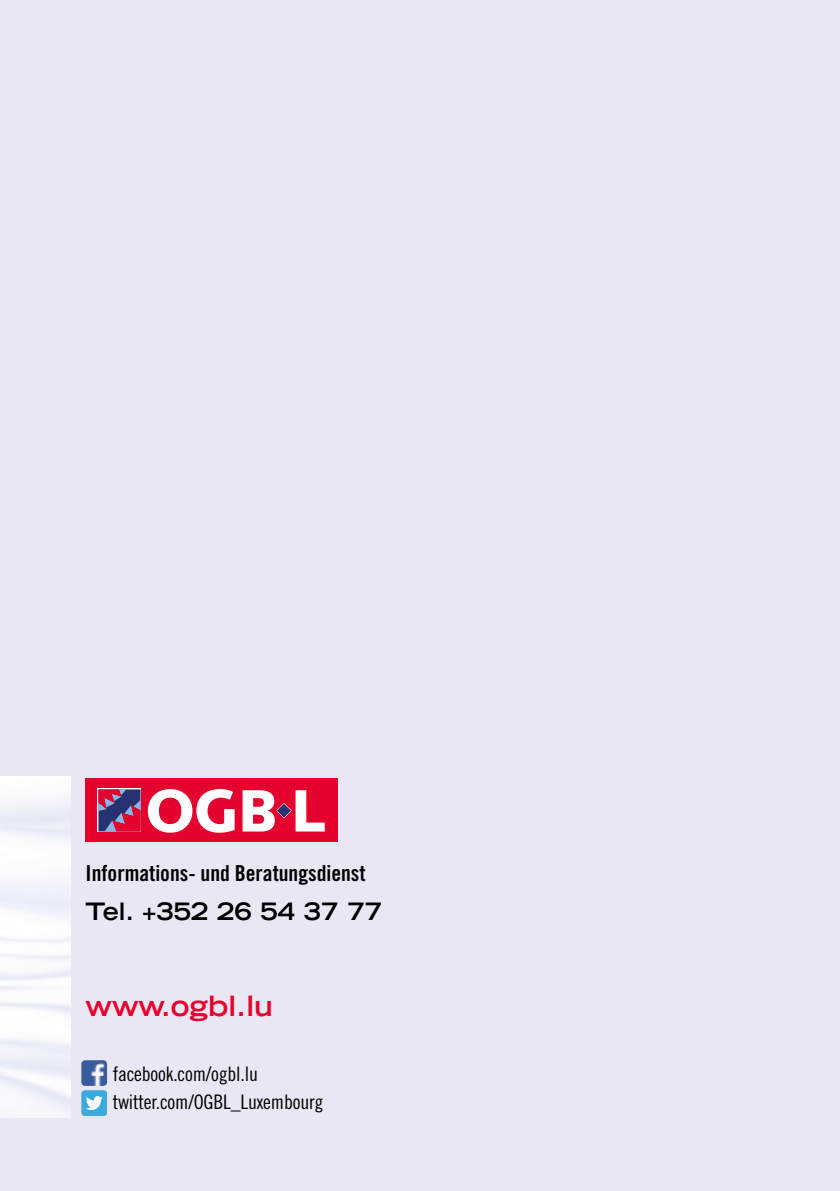
<style>
.page{position:relative;width:840px;height:1191px;background:#fff}
.page>*{position:absolute;margin:0;border:0;box-sizing:border-box;transform-origin:0 0}
.t1{font:700 expanded 28px "Trade Gothic LT Std";color:#e4032e}
.t2{font:700 expanded 24px "Trade Gothic LT Std";color:#000}
.t3{font:22px "Trade Gothic LT Std Bd Cn 20";color:#000}
.t4{font:20px/28px "Trade Gothic LT Std Cn 18";letter-spacing:-.01em;color:#000}
</style>
<div class="page">
<div style="left:0;top:0;width:839px;height:1191px;background:#e9e7f4"></div>
<img style="left:0;top:777px;width:71px;height:340px">
<div style="left:86px;top:778px;width:252px;height:64px;background:#e4032e"></div>
<svg style="left:98px;top:789px;width:43px;height:43px"></svg>
<svg style="left:148px;top:789px;width:86px;height:43px"></svg>
<svg style="left:242px;top:790px;width:82px;height:41px"></svg>
<svg style="left:98px;top:789px;width:42px;height:42px"></svg>
<img style="left:81px;top:1060px;width:26px;height:26px">
<svg style="left:81px;top:1090px;width:26px;height:26px"></svg>
<p class="t3" style="left:86px;top:859px;width:281px">Informations- und Beratungsdienst</p>
<p class="t2" style="left:86px;top:895px;width:298px">Tel. +352 26 54 37 77</p>
<h1 class="t1" style="left:86px;top:987px;width:189px">www.ogbl.lu</h1>
<p class="t4" style="left:113px;top:1059px;width:212px">facebook.com/ogbl.lu twitter.com/OGBL_Luxembourg</p>
</div>
